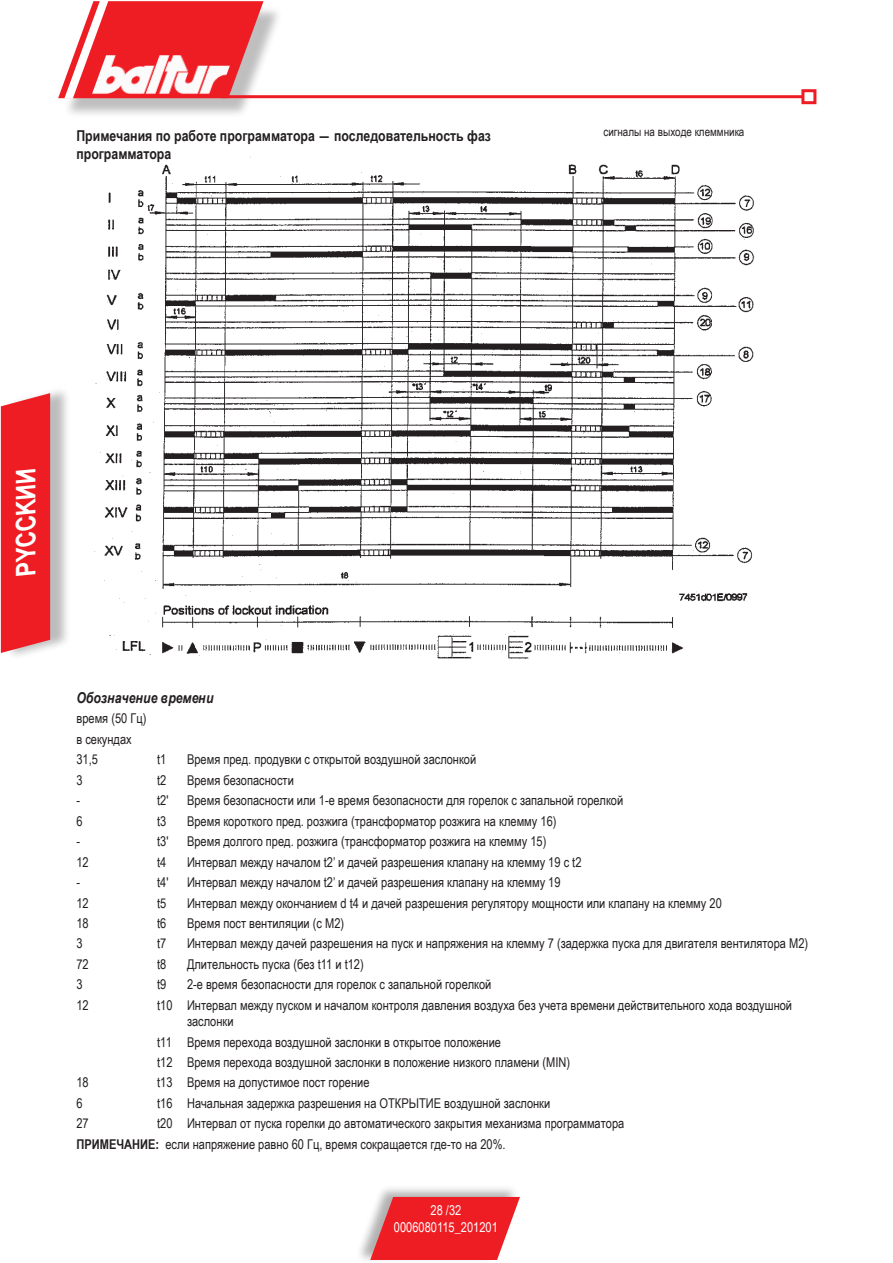
<style>
.page{position:relative;width:893px;height:1263px;background:#fff}
.page>*{position:absolute;margin:0;border:0;box-sizing:border-box;transform-origin:0 0}
.t1{font:italic 700 27px "Arial Narrow";color:#fff}
.t2{font:700 15px/18px "Arial Narrow";color:#231f20}
.t3{font:italic 700 15px "Arial Narrow";color:#231f20}
.t4{font:13.5px/16.2px "Arial Narrow";color:#231f20}
.t5{font:13.5px/16.5px "Arial Narrow";color:#fff;text-align:center}
.t6{font:12px "Arial Narrow";color:#231f20}
.s1{font-weight:700}
</style>
<div class="page">
<div style="left:355px;top:1184px;width:164px;height:79px;background:#231f20;opacity:.35"></div>
<svg style="left:370px;top:1197px;width:150px;height:63px;background:#ec3c41"></svg>
<div style="left:62px;top:5px;width:220px;height:113px;background:#231f20;opacity:.29"></div>
<hr style="left:221px;top:95px;width:582px;height:3px;background:#ee1d23">
<div style="left:801px;top:89px;width:15px;height:15px;border:3px solid #ee1d23"></div>
<svg style="left:58px;top:1px;width:206px;height:98px"></svg>
<img style="left:94px;top:156px;width:661px;height:503px">
<div style="left:5px;top:385px;width:66px;height:274px;background:#231f20;opacity:.3"></div>
<div style="left:1px;top:393px;width:49px;height:260px;background:#ee1d23"></div>
<p class="t2" style="left:76px;top:126px;width:416px">Примечания по работе программатора ― последовательность фаз программатора</p>
<p class="t6" style="left:603px;top:123px;width:142px">сигналы на выходе клеммника</p>
<h1 class="t1" style="left:5px;top:575px;width:121px;rotate:-90deg">PYCCKИИ</h1>
<p class="t3" style="left:76px;top:686px;width:139px">Обозначение времени</p>
<p class="t4" style="left:76px;top:710px;width:71px">время (50 Гц)</p>
<p class="t4" style="left:76px;top:730px;width:57px">в секундах</p>
<p class="t4" style="left:76px;top:751px;width:23px">31,5</p>
<p class="t4" style="left:157px;top:751px;width:11px">t1</p>
<p class="t4" style="left:187px;top:751px;width:291px">Время пред. продувки с открытой воздушной заслонкой</p>
<p class="t4" style="left:76px;top:771px;width:8px">3</p>
<p class="t4" style="left:157px;top:771px;width:11px">t2</p>
<p class="t4" style="left:187px;top:771px;width:108px">Время безопасности</p>
<p class="t4" style="left:76px;top:792px;width:5px">-</p>
<p class="t4" style="left:157px;top:792px;width:13px">t2'</p>
<p class="t4" style="left:187px;top:792px;width:438px">Время безопасности или 1-е время безопасности для горелок с запальной горелкой</p>
<p class="t4" style="left:76px;top:812px;width:8px">6</p>
<p class="t4" style="left:157px;top:812px;width:11px">t3</p>
<p class="t4" style="left:187px;top:812px;width:371px">Время короткого пред. розжига (трансформатор розжига на клемму 16)</p>
<p class="t4" style="left:76px;top:833px;width:5px">-</p>
<p class="t4" style="left:157px;top:833px;width:13px">t3'</p>
<p class="t4" style="left:187px;top:833px;width:361px">Время долгого пред. розжига (трансформатор розжига на клемму 15)</p>
<p class="t4" style="left:76px;top:853px;width:14px">12</p>
<p class="t4" style="left:157px;top:853px;width:11px">t4</p>
<p class="t4" style="left:187px;top:853px;width:396px">Интервал между началом t2’ и дачей разрешения клапану на клемму 19 с t2</p>
<p class="t4" style="left:76px;top:874px;width:5px">-</p>
<p class="t4" style="left:157px;top:874px;width:13px">t4'</p>
<p class="t4" style="left:187px;top:874px;width:375px">Интервал между началом t2’ и дачей разрешения клапану на клемму 19</p>
<p class="t4" style="left:76px;top:894px;width:14px">12</p>
<p class="t4" style="left:157px;top:894px;width:11px">t5</p>
<p class="t4" style="left:187px;top:894px;width:536px">Интервал между окончанием d t4 и дачей разрешения регулятору мощности или клапану на клемму 20</p>
<p class="t4" style="left:76px;top:915px;width:14px">18</p>
<p class="t4" style="left:157px;top:915px;width:11px">t6</p>
<p class="t4" style="left:187px;top:915px;width:159px">Время пост вентиляции (с M2)</p>
<p class="t4" style="left:76px;top:935px;width:8px">3</p>
<p class="t4" style="left:157px;top:935px;width:11px">t7</p>
<p class="t4" style="left:187px;top:935px;width:623px">Интервал между дачей разрешения на пуск и напряжения на клемму 7 (задержка пуска для двигателя вентилятора M2)</p>
<p class="t4" style="left:76px;top:955px;width:14px">72</p>
<p class="t4" style="left:157px;top:955px;width:11px">t8</p>
<p class="t4" style="left:187px;top:955px;width:178px">Длительность пуска (без t11 и t12)</p>
<p class="t4" style="left:76px;top:976px;width:8px">3</p>
<p class="t4" style="left:157px;top:976px;width:11px">t9</p>
<p class="t4" style="left:187px;top:976px;width:306px">2-е время безопасности для горелок с запальной горелкой</p>
<p class="t4" style="left:76px;top:996px;width:14px">12</p>
<p class="t4" style="left:187px;top:996px;width:607px;text-indent:-30px">t10 Интервал между пуском и началом контроля давления воздуха без учета времени действительного хода воздушной заслонки</p>
<p class="t4" style="left:157px;top:1033px;width:345px">t11 Время перехода воздушной заслонки в открытое положение</p>
<p class="t4" style="left:157px;top:1053px;width:414px">t12 Время перехода воздушной заслонки в положение низкого пламени (MIN)</p>
<p class="t4" style="left:76px;top:1074px;width:14px">18</p>
<p class="t4" style="left:157px;top:1074px;width:214px">t13 Время на допустимое пост горение</p>
<p class="t4" style="left:76px;top:1094px;width:8px">6</p>
<p class="t4" style="left:157px;top:1094px;width:395px">t16 Начальная задержка разрешения на ОТКРЫТИЕ воздушной заслонки</p>
<p class="t4" style="left:76px;top:1115px;width:14px">27</p>
<p class="t4" style="left:157px;top:1115px;width:469px">t20 Интервал от пуска горелки до автоматического закрытия механизма программатора</p>
<p class="t4" style="left:76px;top:1135px;width:431px"><span class="s1">ПРИМЕЧАНИЕ:</span> если напряжение равно 60 Гц, время сокращается где-то на 20%.</p>
<p class="t5" style="left:394px;top:1202px;width:105px">28 /32<br>0006080115_201201</p>
</div>
